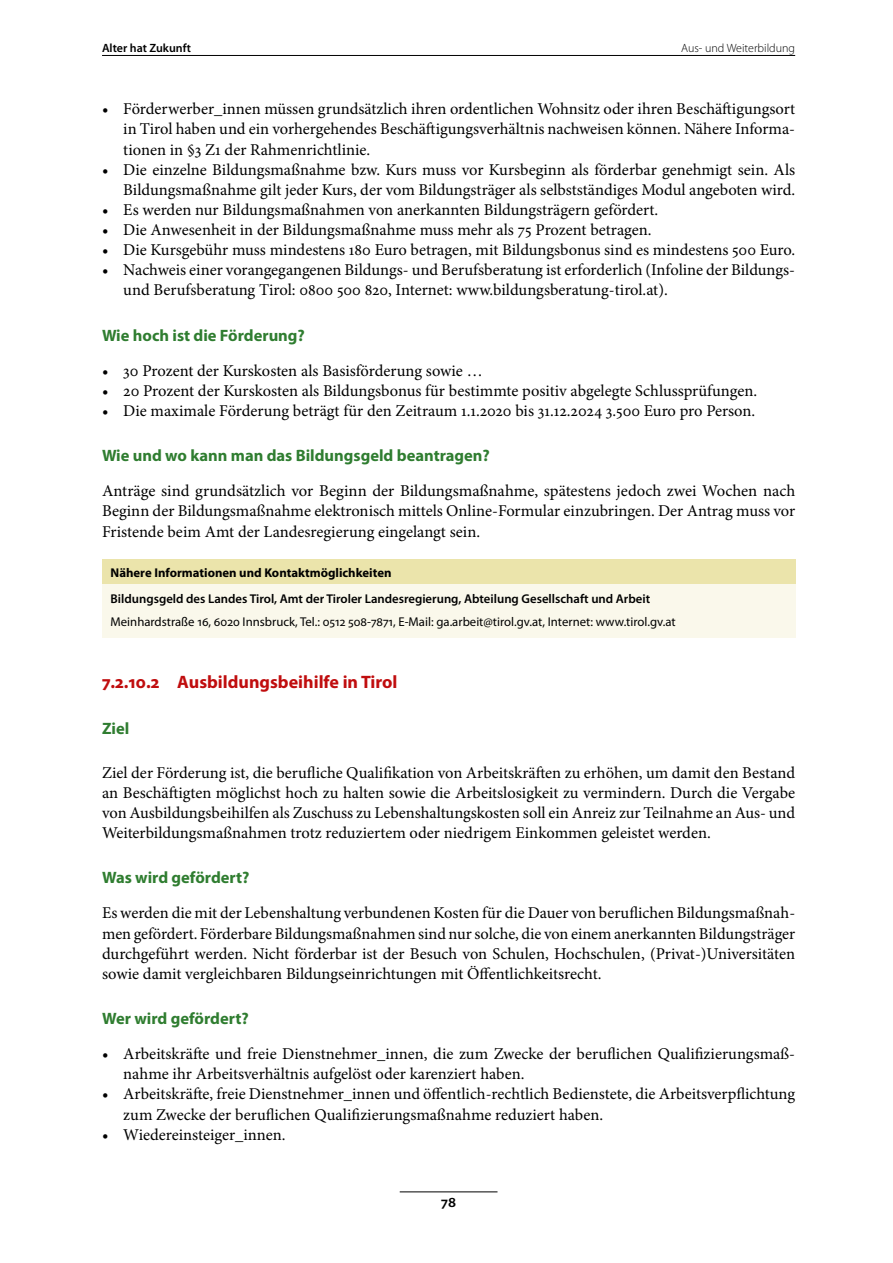
<style>
.page{position:relative;width:893px;height:1263px;background:#fff}
.page>*{position:absolute;margin:0;border:0;box-sizing:border-box;transform-origin:0 0}
.AMS_2020_AhZ_Kapitel{font:700 18px "Myriad Pro";color:#c00d0e}
.AMS_2021_AhZ_Lauftex{font:16.5px/20.1px "Minion Pro";color:#000;text-align:justify}
.AMS_2020_AhZ_Kapitel-2{font:700 16.5px "Myriad Pro";color:#2f7d30}
.t1{font:600 15px "Myriad Pro";color:#000}
.AMS_2021_AhZ_Tipp_no{font:12.75px "Myriad Pro";color:#000}
.AMS_2020_AhZ_Tipp_no{font:600 12.75px "Myriad Pro";color:#000}
.AMS_2021_AhZ_Tipp_fe{font:700 12.75px "Myriad Pro";color:#000}
.t2{font:300 12px "Myriad Pro";color:#000}
.t3{font:600 12px "Myriad Pro";color:#000}
</style>
<div class="page">
<hr style="left:400px;top:1191px;width:97px;height:1px;background:#000">
<hr style="left:102px;top:55px;width:693px;height:1px;background:#000">
<div style="left:102px;top:559px;width:693px;height:29px;background:#ebe4ab"></div>
<div style="left:102px;top:585px;width:693px;height:29px;background:#faf8eb"></div>
<div style="left:102px;top:608px;width:693px;height:30px;background:#faf8eb"></div>
<p class="t3" style="left:102px;top:40px;width:90px">Alter hat Zukunft</p>
<p class="t2" style="left:681px;top:40px;width:115px">Aus- und Weiterbildung</p>
<p class="AMS_2021_AhZ_Lauftex" style="left:123px;top:99px;width:673px;text-indent:-21px">• Förderwerber_innen müssen grundsätzlich ihren ordentlichen Wohnsitz oder ihren Beschäftigungsort in Tirol haben und ein vorhergehendes Beschäftigungsverhältnis nachweisen können. Nähere Informa&shy;tionen in §3 Z1 der Rahmenrichtlinie.</p>
<p class="AMS_2021_AhZ_Lauftex" style="left:102px;top:159px;width:695px;text-align:right">• Die einzelne Bildungsmaßnahme bzw. Kurs muss vor Kursbeginn als förderbar genehmigt sein. Als<br>Bildungsmaßnahme gilt jeder Kurs, der vom Bildungsträger als selbstständiges Modul angeboten wird.</p>
<p class="AMS_2021_AhZ_Lauftex" style="left:102px;top:200px;width:558px">• Es werden nur Bildungsmaßnahmen von anerkannten Bildungsträgern gefördert.</p>
<p class="AMS_2021_AhZ_Lauftex" style="left:102px;top:220px;width:551px">• Die Anwesenheit in der Bildungsmaßnahme muss mehr als 75 Prozent betragen.</p>
<p class="AMS_2021_AhZ_Lauftex" style="left:102px;top:240px;width:695px">• Die Kursgebühr muss mindestens 180 Euro betragen, mit Bildungsbonus sind es mindestens 500 Euro.</p>
<p class="AMS_2021_AhZ_Lauftex" style="left:123px;top:260px;width:673px;text-indent:-21px">• Nachweis einer vorangegangenen Bildungs- und Berufsberatung ist erforderlich (Infoline der Bildungs&shy;und Berufsberatung Tirol: 0800 500 820, Internet: www.bildungsberatung-tirol.at).</p>
<h1 class="AMS_2020_AhZ_Kapitel-2" style="left:102px;top:324px;width:204px">Wie hoch ist die Förderung?</h1>
<p class="AMS_2021_AhZ_Lauftex" style="left:102px;top:360px;width:382px">• 30 Prozent der Kurskosten als Basisförderung sowie …</p>
<p class="AMS_2021_AhZ_Lauftex" style="left:102px;top:381px;width:657px">• 20 Prozent der Kurskosten als Bildungsbonus für bestimmte positiv abgelegte Schlussprüfungen.</p>
<p class="AMS_2021_AhZ_Lauftex" style="left:102px;top:401px;width:655px">• Die maximale Förderung beträgt für den Zeitraum 1.1.2020 bis 31.12.2024 3.500 Euro pro Person.</p>
<h1 class="AMS_2020_AhZ_Kapitel-2" style="left:102px;top:445px;width:389px">Wie und wo kann man das Bildungsgeld beantragen?</h1>
<p class="AMS_2021_AhZ_Lauftex" style="left:102px;top:481px;width:695px">Anträge sind grundsätzlich vor Beginn der Bildungsmaßnahme, spätestens jedoch zwei Wochen nach Beginn der Bildungsmaßnahme elektronisch mittels Online-Formular einzubringen. Der Antrag muss vor Fristende beim Amt der Landesregierung eingelangt sein.</p>
<p class="AMS_2021_AhZ_Tipp_fe" style="left:111px;top:564px;width:282px">Nähere Informationen und Kontaktmöglichkeiten</p>
<p class="AMS_2020_AhZ_Tipp_no" style="left:111px;top:590px;width:541px">Bildungsgeld des Landes Tirol, Amt der Tiroler Landesregierung, Abteilung Gesellschaft und Arbeit</p>
<p class="AMS_2021_AhZ_Tipp_no" style="left:111px;top:614px;width:567px">Meinhardstraße 16, 6020 Innsbruck, Tel.: 0512 508-7871, E-Mail: ga.arbeit@tirol.gv.at, Internet: www.tirol.gv.at</p>
<h1 class="AMS_2020_AhZ_Kapitel" style="left:102px;top:671px;width:297px">7.2.10.2 Ausbildungsbeihilfe in Tirol</h1>
<h1 class="AMS_2020_AhZ_Kapitel-2" style="left:102px;top:717px;width:29px">Ziel</h1>
<p class="AMS_2021_AhZ_Lauftex" style="left:102px;top:762px;width:695px">Ziel der Förderung ist, die berufliche Qualifikation von Arbeitskräften zu erhöhen, um damit den Bestand an Beschäftigten möglichst hoch zu halten sowie die Arbeitslosigkeit zu vermindern. Durch die Vergabe von Ausbildungsbeihilfen als Zuschuss zu Lebenshaltungskosten soll ein Anreiz zur Teilnahme an Aus- und Weiterbildungsmaßnahmen trotz reduziertem oder niedrigem Einkommen geleistet werden.</p>
<h1 class="AMS_2020_AhZ_Kapitel-2" style="left:102px;top:867px;width:149px">Was wird gefördert?</h1>
<p class="AMS_2021_AhZ_Lauftex" style="left:102px;top:903px;width:695px">Es werden die mit der Lebenshaltung verbundenen Kosten für die Dauer von beruflichen Bildungsmaßnah&shy;men gefördert. Förderbare Bildungsmaßnahmen sind nur solche, die von einem anerkannten Bildungsträger durchgeführt werden. Nicht förderbar ist der Besuch von Schulen, Hochschulen, (Privat-)Universitäten sowie damit vergleichbaren Bildungseinrichtungen mit Öffentlichkeitsrecht.</p>
<h1 class="AMS_2020_AhZ_Kapitel-2" style="left:102px;top:1008px;width:148px">Wer wird gefördert?</h1>
<p class="AMS_2021_AhZ_Lauftex" style="left:123px;top:1044px;width:673px;text-indent:-21px">• Arbeitskräfte und freie Dienstnehmer_innen, die zum Zwecke der beruflichen Qualifizierungsmaß&shy;nahme ihr Arbeitsverhältnis aufgelöst oder karenziert haben.</p>
<p class="AMS_2021_AhZ_Lauftex" style="left:123px;top:1084px;width:673px;text-indent:-21px">• Arbeitskräfte, freie Dienstnehmer_innen und öffentlich-rechtlich Bedienstete, die Arbeitsverpflichtung zum Zwecke der beruflichen Qualifizierungsmaßnahme reduziert haben.</p>
<p class="AMS_2021_AhZ_Lauftex" style="left:102px;top:1124px;width:185px">• Wiedereinsteiger_innen.</p>
<p class="t1" style="left:441px;top:1192px;width:16px">78</p>
</div>
